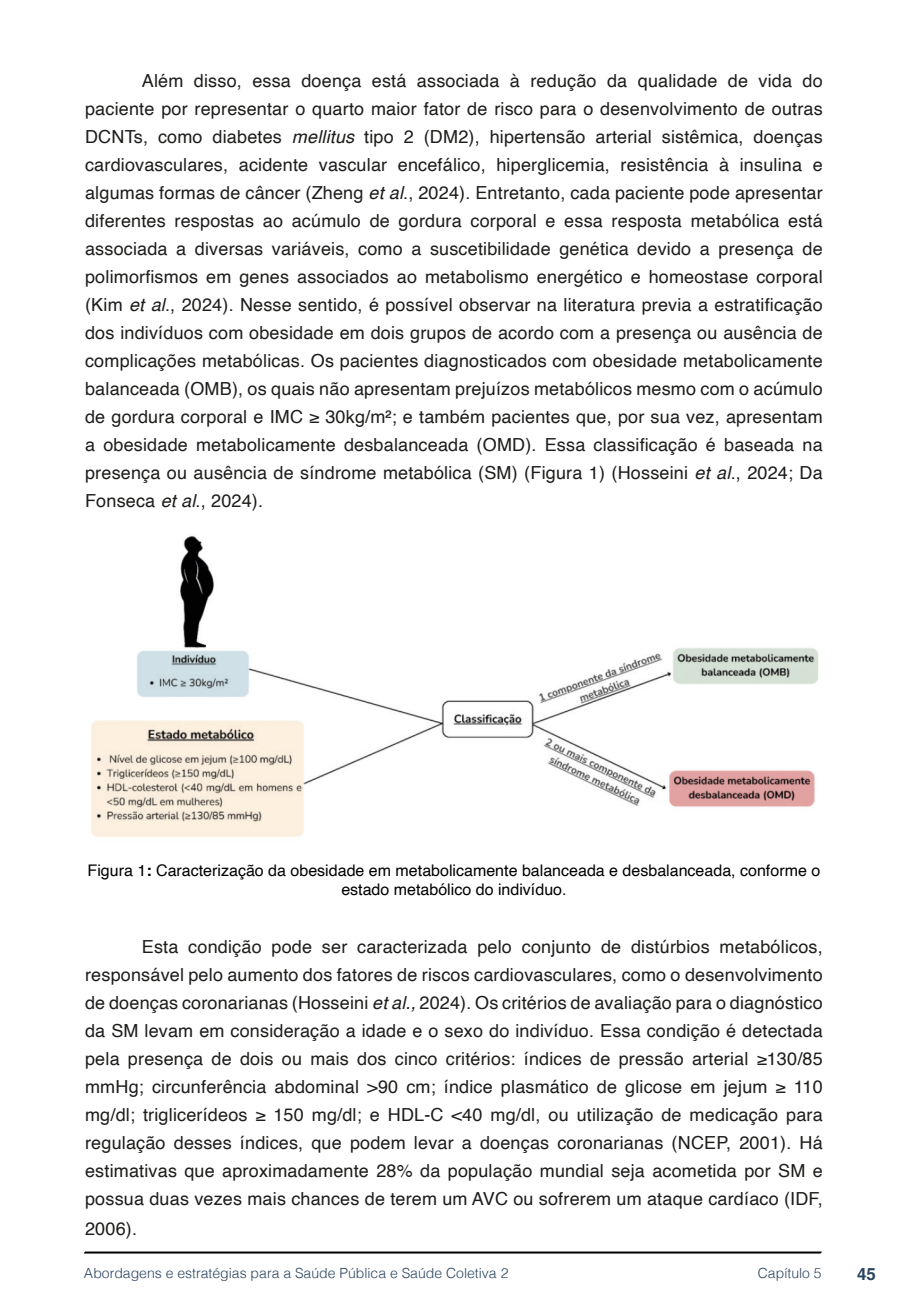
<style>
.page{position:relative;width:908px;height:1304px;background:#fff}
.page>*{position:absolute;margin:0;border:0;box-sizing:border-box;transform-origin:0 0}
.txt{font:18px/28px "Helvetica";letter-spacing:.01em;color:#1d1d1b;text-align:justify}
.t1{font:700 16.8px "Helvetica";color:#2b445f}
.imagens_graf_tab{font:16px/19.2px "Helvetica";color:#000;text-align:center}
.t2{font:300 14px "Helvetica";color:#2b445f}
.s1{font-style:italic}
.s2{font-weight:700}
</style>
<div class="page">
<svg style="left:84px;top:1251px;width:737px;height:3px;background:#515151"></svg>
<img style="left:91px;top:535px;width:728px;height:302px">
<p class="txt" style="left:85px;top:67px;width:738px;text-indent:57px">Além disso, essa doença está associada à redução da qualidade de vida do paciente por representar o quarto maior fator de risco para o desenvolvimento de outras DCNTs, como diabetes <span class="s1">mellitus</span> tipo 2 (DM2), hipertensão arterial sistêmica, doenças cardiovasculares, acidente vascular encefálico, hiperglicemia, resistência à insulina e algumas formas de câncer (Zheng <span class="s1">et al</span>., 2024). Entretanto, cada paciente pode apresentar diferentes respostas ao acúmulo de gordura corporal e essa resposta metabólica está associada a diversas variáveis, como a suscetibilidade genética devido a presença de polimorfismos em genes associados ao metabolismo energético e homeostase corporal (Kim <span class="s1">et al</span>., 2024). Nesse sentido, é possível observar na literatura previa a estratificação dos indivíduos com obesidade em dois grupos de acordo com a presença ou ausência de complicações metabólicas. Os pacientes diagnosticados com obesidade metabolicamente balanceada (OMB), os quais não apresentam prejuízos metabólicos mesmo com o acúmulo de gordura corporal e IMC ≥ 30kg/m²; e também pacientes que, por sua vez, apresentam a obesidade metabolicamente desbalanceada (OMD). Essa classificação é baseada na presença ou ausência de síndrome metabólica (SM) (Figura 1) (Hosseini <span class="s1">et al</span>., 2024; Da Fonseca <span class="s1">et al</span>., 2024).</p>
<p class="imagens_graf_tab" style="left:88px;top:861px;width:733px">Figura 1<span class="s2">:</span> Caracterização da obesidade em metabolicamente balanceada e desbalanceada, conforme o estado metabólico do indivíduo.</p>
<p class="txt" style="left:85px;top:933px;width:738px;text-indent:57px">Esta condição pode ser caracterizada pelo conjunto de distúrbios metabólicos, responsável pelo aumento dos fatores de riscos cardiovasculares, como o desenvolvimento de doenças coronarianas (Hosseini <span class="s1">et al.,</span> 2024). Os critérios de avaliação para o diagnóstico da SM levam em consideração a idade e o sexo do indivíduo. Essa condição é detectada pela presença de dois ou mais dos cinco critérios: índices de pressão arterial ≥130/85 mmHg; circunferência abdominal &gt;90 cm; índice plasmático de glicose em jejum ≥ 110 mg/dl; triglicerídeos ≥ 150 mg/dl; e HDL-C &lt;40 mg/dl, ou utilização de medicação para regulação desses índices, que podem levar a doenças coronarianas (NCEP, 2001). Há estimativas que aproximadamente 28% da população mundial seja acometida por SM e possua duas vezes mais chances de terem um AVC ou sofrerem um ataque cardíaco (IDF,</p>
<p class="txt" style="left:85px;top:1215px;width:53px">2006).</p>
<p class="t2" style="left:84px;top:1261px;width:426px">Abordagens e estratégias para a Saúde Pública e Saúde Coletiva 2</p>
<p class="t2" style="left:757px;top:1261px;width:65px">Capítulo 5</p>
<p class="t1" style="left:856px;top:1264px;width:20px">45</p>
</div>
